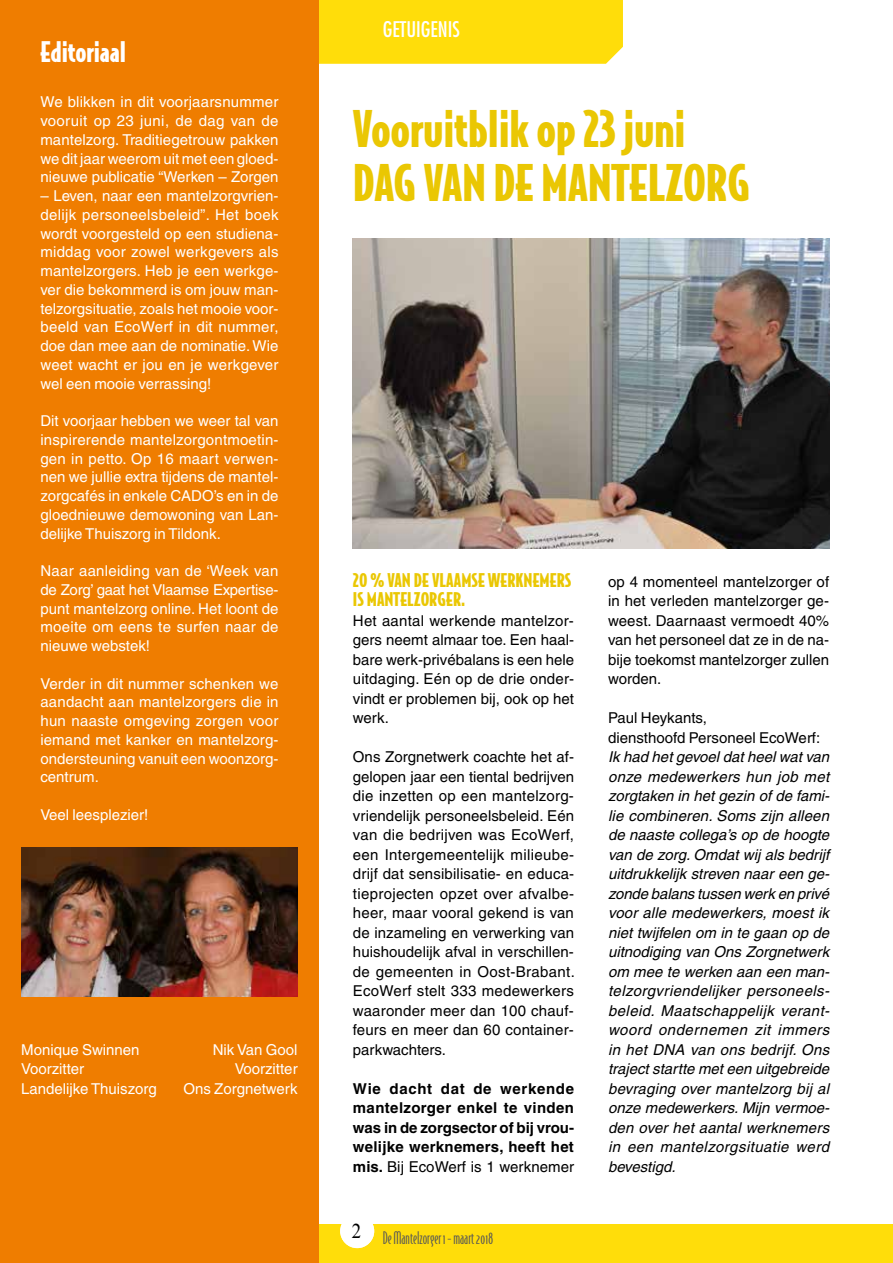
<style>
.page{position:relative;width:893px;height:1263px;background:#fff}
.page>*{position:absolute;margin:0;border:0;box-sizing:border-box;transform-origin:0 0}
.t1{font:900 48px/54px "Bodega Sans";letter-spacing:-.005em;color:#eac703}
.t2{font:900 27px "Bodega Sans";letter-spacing:-.005em;color:#fff}
.t3{font:condensed 21px "Futura";color:#fff}
.t4{font:900 18px/19.5px "Bodega Sans";color:#eac703}
.t5{font:16.5px "Bodega Sans Light Oldstyle";color:#575756}
.t6{font:15px/18.8px "Helvetica";color:#fff;text-align:justify}
.t7{font:15px/19.5px "Helvetica";color:#000;text-align:justify}
.t8{font:italic 15px/19.5px "Helvetica";letter-spacing:.03em;color:#000;text-align:justify}
.t9{font:700 15px/19.5px "Helvetica";letter-spacing:.01em;color:#000;text-align:justify}
.s1{font-weight:400}
</style>
<div class="page">
<div style="left:319px;top:0;width:304px;height:64px;background:#ffdd0a"></div>
<div style="left:0;top:1225px;width:893px;height:38px;background:#ffdd0a"></div>
<div style="left:0;top:0;width:319px;height:1263px;background:#ef7d00"></div>
<img style="left:21px;top:847px;width:277px;height:149px">
<img style="left:353px;top:238px;width:476px;height:311px">
<div style="left:340px;top:1214px;width:34px;height:34px;background:#fff;border-radius:50%"></div>
<h2 class="t2" style="left:40px;top:34px;width:87px">Editoriaal</h2>
<p class="t6" style="left:40px;top:93px;width:240px">We blikken in dit voorjaarsnummer vooruit op 23 juni, de dag van de mantelzorg. Traditiegetrouw pakken we dit jaar weerom uit met een gloed&shy;nieuwe publicatie “Werken – Zorgen</p>
<p class="t6" style="left:40px;top:186px;width:240px">– Leven, naar een mantelzorgvrien&shy;delijk personeelsbeleid”. Het boek wordt voorgesteld op een studiena&shy;middag voor zowel werkgevers als mantelzorgers. Heb je een werkge&shy;ver die bekommerd is om jouw man&shy;telzorgsituatie, zoals het mooie voor&shy;beeld van EcoWerf in dit nummer, doe dan mee aan de nominatie. Wie weet wacht er jou en je werkgever wel een mooie verrassing!</p>
<p class="t6" style="left:40px;top:411px;width:240px">Dit voorjaar hebben we weer tal van inspirerende mantelzorgontmoetin&shy;gen in petto. Op 16 maart verwen&shy;nen we jullie extra tijdens de mantel&shy;zorgcafés in enkele CADO’s en in de gloednieuwe demowoning van Lan&shy;delijke Thuiszorg in Tildonk.</p>
<p class="t6" style="left:40px;top:561px;width:240px">Naar aanleiding van de ‘Week van de Zorg’ gaat het Vlaamse Expertise&shy;punt mantelzorg online. Het loont de moeite om eens te surfen naar de nieuwe webstek!</p>
<p class="t6" style="left:40px;top:674px;width:240px">Verder in dit nummer schenken we aandacht aan mantelzorgers die in hun naaste omgeving zorgen voor iemand met kanker en mantelzorg&shy;ondersteuning vanuit een woonzorg&shy;centrum.</p>
<p class="t6" style="left:40px;top:805px;width:110px">Veel leesplezier!</p>
<p class="t6" style="left:21px;top:1040px;width:120px">Monique Swinnen</p>
<p class="t6" style="left:213px;top:1040px;width:86px">Nik Van Gool</p>
<p class="t6" style="left:21px;top:1060px;width:64px">Voorzitter</p>
<p class="t6" style="left:235px;top:1060px;width:64px">Voorzitter</p>
<p class="t6" style="left:21px;top:1079px;width:137px">Landelijke Thuiszorg</p>
<p class="t6" style="left:183px;top:1079px;width:116px">Ons Zorgnetwerk</p>
<h3 class="t3" style="left:383px;top:16px;width:79px">GETUIGENIS</h3>
<h1 class="t1" style="left:353px;top:99px;width:399px">Vooruitblik op 23 juni<br>DAG VAN DE MANTELZORG</h1>
<p class="t4" style="left:353px;top:569px;width:220px">20 % VAN DE VLAAMSE WERKNEMERS<br>IS MANTELZORGER.</p>
<p class="t7" style="left:353px;top:611px;width:223px">Het aantal werkende mantelzor&shy;gers neemt almaar toe. Een haal&shy;bare werk-privébalans is een hele uitdaging. Eén op de drie onder&shy;vindt er problemen bij, ook op het werk.</p>
<p class="t7" style="left:353px;top:747px;width:223px">Ons Zorgnetwerk coachte het af&shy;gelopen jaar een tiental bedrijven die inzetten op een mantelzorg&shy;vriendelijk personeelsbeleid. Eén van die bedrijven was EcoWerf, een Intergemeentelijk milieube&shy;drijf dat sensibilisatie- en educa&shy;tieprojecten opzet over afvalbe&shy;heer, maar vooral gekend is van de inzameling en verwerking van huishoudelijk afval in verschillen&shy;de gemeenten in Oost-Brabant.<br>EcoWerf stelt 333 medewerkers waaronder meer dan 100 chauf&shy;feurs en meer dan 60 container&shy;parkwachters.</p>
<p class="t9" style="left:353px;top:1079px;width:223px">Wie dacht dat de werkende mantelzorger enkel te vinden was in de zorgsector of bij vrou&shy;welijke werknemers, heeft het mis. <span class="s1">Bij EcoWerf is 1 werknemer</span></p>
<p class="t5" style="left:352px;top:1228px;width:143px"><sup>2</sup> De Mantelzorger 1 - maart 2018</p>
<p class="t7" style="left:608px;top:572px;width:223px">op 4 momenteel mantelzorger of in het verleden mantelzorger ge&shy;weest. Daarnaast vermoedt 40% van het personeel dat ze in de na&shy;bije toekomst mantelzorger zullen worden.</p>
<p class="t7" style="left:608px;top:708px;width:214px">Paul Heykants,<br>diensthoofd Personeel EcoWerf:</p>
<p class="t8" style="left:608px;top:747px;width:223px">Ik had het gevoel dat heel wat van onze medewerkers hun job met zorgtaken in het gezin of de fami&shy;lie combineren. Soms zijn alleen de naaste collega’s op de hoogte van de zorg. Omdat wij als bedrijf uitdrukkelijk streven naar een ge&shy;zonde balans tussen werk en privé voor alle medewerkers, moest ik niet twijfelen om in te gaan op de uitnodiging van Ons Zorgnetwerk om mee te werken aan een man&shy;telzorgvriendelijker personeels&shy;beleid. Maatschappelijk verant&shy;woord ondernemen zit immers in het DNA van ons bedrijf. Ons traject startte met een uitgebreide bevraging over mantelzorg bij al onze medewerkers. Mijn vermoe&shy;den over het aantal werknemers in een mantelzorgsituatie werd bevestigd.</p>
</div>
